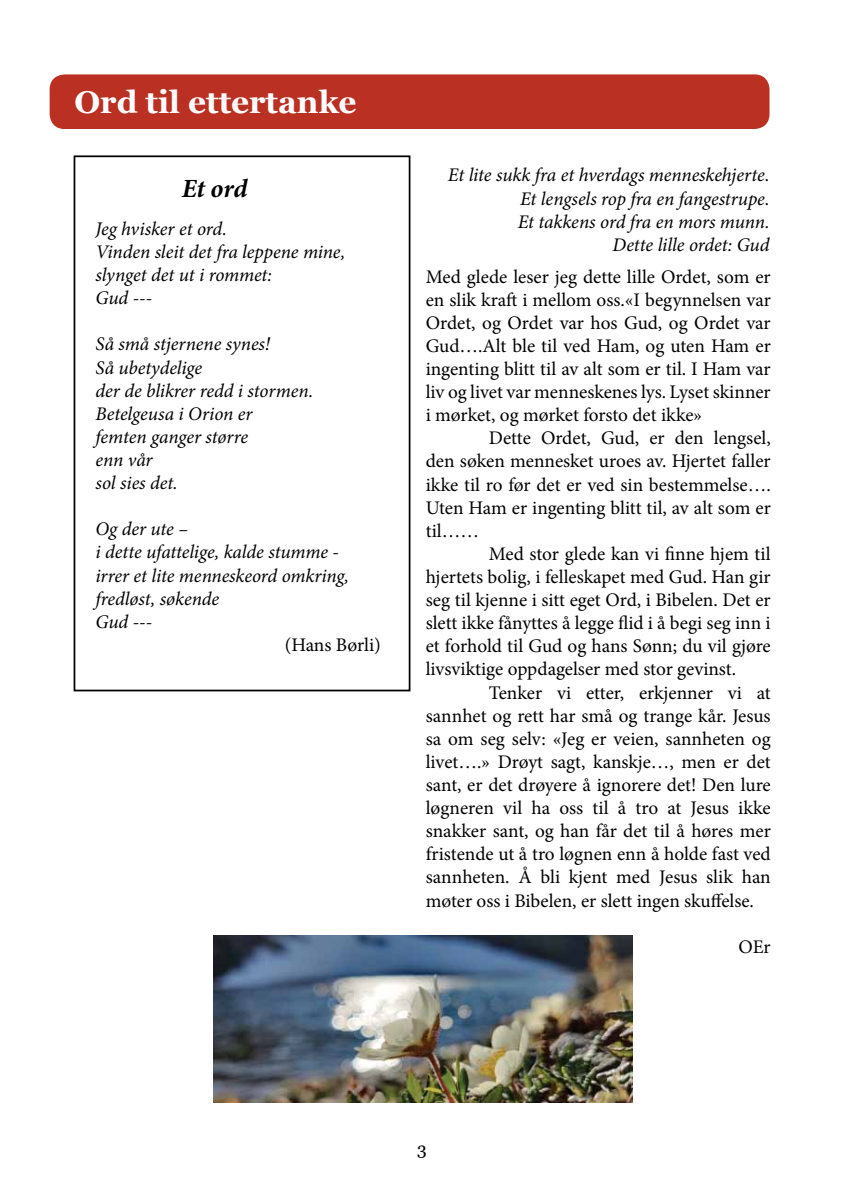
<style>
.page{position:relative;width:844px;height:1191px;background:#fff}
.page>*{position:absolute;margin:0;border:0;box-sizing:border-box;transform-origin:0 0}
.t1{font:700 31.5px "Georgia";color:#fff}
.t2{font:italic 700 26.25px "Minion Pro";color:#000}
.t3{font:19.25px/23.1px "Minion Pro";letter-spacing:-.005em;color:#000;text-align:justify}
.t4{font:italic 19.25px/23.1px "Minion Pro";letter-spacing:-.005em;color:#000}
.t5{font:17.5px "Georgia";color:#000}
</style>
<div class="page">
<div style="left:50px;top:74px;width:719px;height:55px;background:#ba3023;border-radius:15px"></div>
<div style="left:74px;top:155px;width:336px;height:536px;border:2px solid #000"></div>
<img style="left:213px;top:935px;width:419px;height:168px">
<h1 class="t1" style="left:74px;top:78px;width:283px">Ord til ettertanke</h1>
<h2 class="t2" style="left:182px;top:169px;width:67px">Et ord</h2>
<p class="t4" style="left:448px;top:164px;width:323px;text-align:right">Et lite sukk fra et hverdags menneskehjerte.<br>Et lengsels rop fra en fangestrupe.<br>Et takkens ord fra en mors munn.<br>Dette lille ordet: Gud</p>
<p class="t3" style="left:425px;top:265px;width:346px">Med glede leser jeg dette lille Ordet, som er en slik kraft i mellom oss.«I begynnelsen var Ordet, og Ordet var hos Gud, og Ordet var Gud….Alt ble til ved Ham, og uten Ham er ingenting blitt til av alt som er til. I Ham var liv og livet var menneskenes lys. Lyset skinner i mørket, og mørket forsto det ikke»</p>
<p class="t3" style="left:425px;top:427px;width:346px;text-indent:63px">Dette Ordet, Gud, er den lengsel, den søken mennesket uroes av. Hjertet faller ikke til ro før det er ved sin bestemmelse….<br>Uten Ham er ingenting blitt til, av alt som er til……</p>
<p class="t3" style="left:425px;top:542px;width:346px;text-indent:63px">Med stor glede kan vi finne hjem til hjertets bolig, i felleskapet med Gud. Han gir seg til kjenne i sitt eget Ord, i Bibelen. Det er slett ikke fånyttes å legge flid i å begi seg inn i et forhold til Gud og hans Sønn; du vil gjøre livsviktige oppdagelser med stor gevinst.</p>
<p class="t3" style="left:425px;top:681px;width:346px;text-indent:63px">Tenker vi etter, erkjenner vi at sannhet og rett har små og trange kår. Jesus sa om seg selv: «Jeg er veien, sannheten og livet….» Drøyt sagt, kanskje…, men er det sant, er det drøyere å ignorere det! Den lure løgneren vil ha oss til å tro at Jesus ikke snakker sant, og han får det til å høres mer fristende ut å tro løgnen enn å holde fast ved sannheten. Å bli kjent med Jesus slik han møter oss i Bibelen, er slett ingen skuffelse.</p>
<p class="t3" style="left:738px;top:935px;width:34px">OEr</p>
<p class="t4" style="left:95px;top:217px;width:251px">Jeg hvisker et ord.<br>Vinden sleit det fra leppene mine, slynget det ut i rommet:<br>Gud ---</p>
<p class="t4" style="left:95px;top:333px;width:219px">Så små stjernene synes!<br>Så ubetydelige<br>der de blikrer redd i stormen.<br>Betelgeusa i Orion er<br>femten ganger større<br>enn vår<br>sol sies det.</p>
<p class="t4" style="left:95px;top:517px;width:255px">Og der ute –<br>i dette ufattelige, kalde stumme - irrer et lite menneskeord omkring, fredløst, søkende<br>Gud ---</p>
<p class="t3" style="left:284px;top:633px;width:98px">(Hans Børli)</p>
<p class="t5" style="left:417px;top:1136px;width:11px">3</p>
</div>
